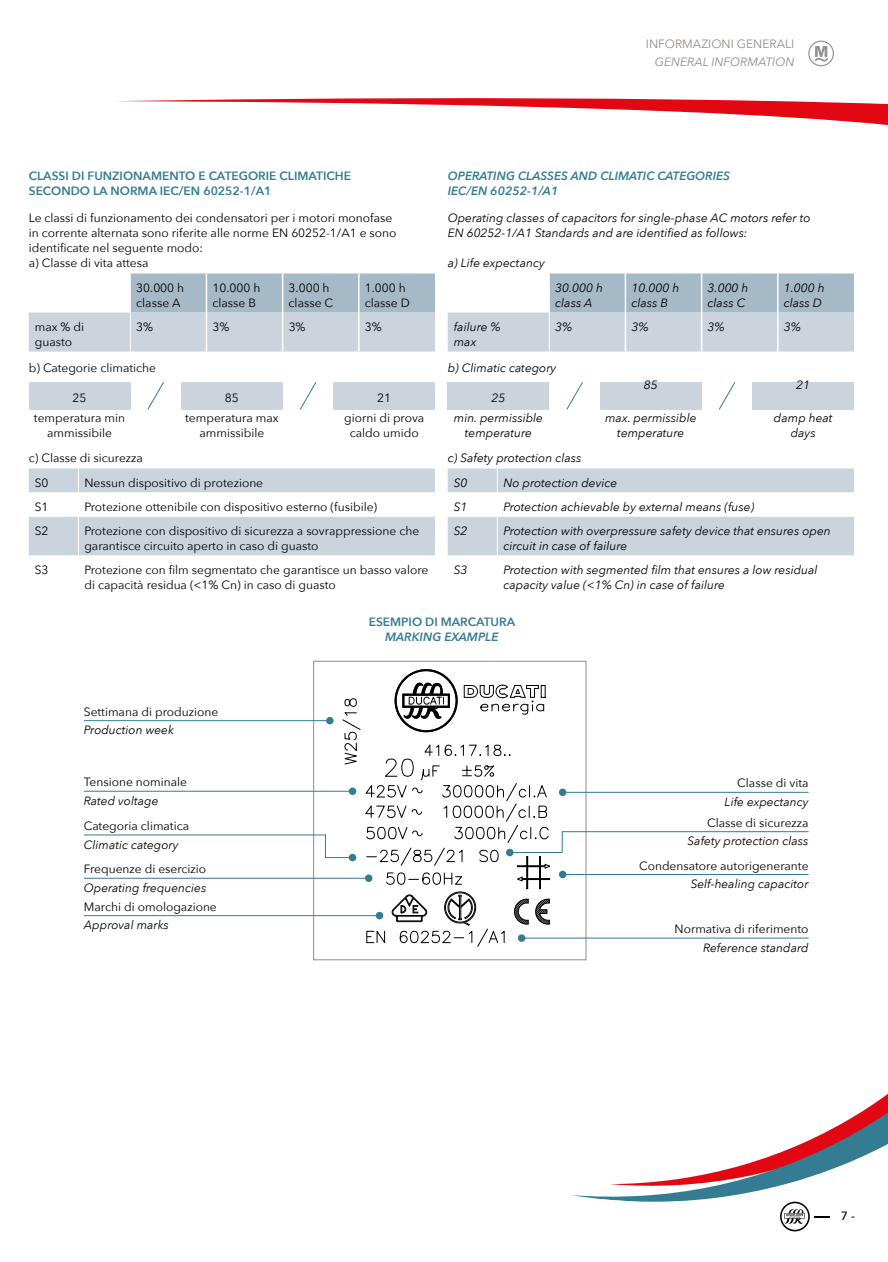
<style>
.page{position:relative;width:888px;height:1262px;background:#fff}
.page>*{position:absolute;margin:0;border:0;box-sizing:border-box;transform-origin:0 0}
.t1{font:12px/15px "Avenir Next";color:#000}
.t2{font:italic 12px/15px "Avenir Next";color:#000}
.t3{font:600 12px/15px "Avenir Next";color:#347c92}
.t4{font:italic 600 12px/15px "Avenir Next";color:#347c92}
.t5{font:12px "Avenir Next";color:#958b87}
.t6{font:italic 12px "Avenir Next";color:#958b87}
.t7{font:500 12px "Avenir Next";color:#000}
</style>
<div class="page">
<svg style="left:118px;top:98px;width:770px;height:27px"></svg>
<svg style="left:570px;top:948px;width:318px;height:253px"></svg>
<svg style="left:808px;top:41px;width:26px;height:25px"></svg>
<svg style="left:780px;top:1201px;width:49px;height:29px"></svg>
<svg style="left:29px;top:468px;width:406px;height:88px"></svg>
<hr style="left:78px;top:516px;width:1px;height:39px;background:#fff">
<hr style="left:78px;top:555px;width:1px;height:39px;background:#fff">
<svg style="left:448px;top:468px;width:406px;height:88px"></svg>
<hr style="left:497px;top:516px;width:1px;height:39px;background:#fff">
<hr style="left:497px;top:555px;width:1px;height:39px;background:#fff">
<svg style="left:29px;top:273px;width:406px;height:78px;background:#c4cfd9"></svg>
<hr style="left:130px;top:273px;width:1px;height:39px;background:#fff">
<hr style="left:130px;top:312px;width:1px;height:39px;background:#fff">
<hr style="left:206px;top:273px;width:1px;height:39px;background:#fff">
<hr style="left:282px;top:273px;width:1px;height:39px;background:#fff">
<hr style="left:358px;top:273px;width:1px;height:39px;background:#fff">
<hr style="left:206px;top:312px;width:1px;height:39px;background:#fff">
<hr style="left:282px;top:312px;width:1px;height:39px;background:#fff">
<hr style="left:358px;top:312px;width:1px;height:39px;background:#fff">
<svg style="left:448px;top:273px;width:406px;height:78px;background:#c4cfd9"></svg>
<hr style="left:549px;top:273px;width:1px;height:39px;background:#fff">
<hr style="left:549px;top:312px;width:1px;height:39px;background:#fff">
<hr style="left:624px;top:273px;width:2px;height:39px;background:#fff">
<hr style="left:701px;top:273px;width:1px;height:39px;background:#fff">
<hr style="left:777px;top:273px;width:1px;height:39px;background:#fff">
<hr style="left:624px;top:312px;width:2px;height:39px;background:#fff">
<hr style="left:701px;top:312px;width:1px;height:39px;background:#fff">
<hr style="left:777px;top:312px;width:1px;height:39px;background:#fff">
<div style="left:448px;top:382px;width:101px;height:27px;background:#cbd4dd"></div>
<div style="left:600px;top:382px;width:101px;height:27px;background:#cbd4dd"></div>
<div style="left:752px;top:382px;width:102px;height:27px;background:#cbd4dd"></div>
<svg style="left:566px;top:382px;width:17px;height:28px"></svg>
<svg style="left:719px;top:382px;width:17px;height:28px"></svg>
<div style="left:29px;top:382px;width:101px;height:27px;background:#cbd4dd"></div>
<div style="left:181px;top:382px;width:102px;height:27px;background:#cbd4dd"></div>
<div style="left:333px;top:382px;width:102px;height:27px;background:#cbd4dd"></div>
<svg style="left:147px;top:382px;width:17px;height:28px"></svg>
<svg style="left:300px;top:382px;width:17px;height:28px"></svg>
<svg style="left:83px;top:669px;width:726px;height:277px"></svg>
<div style="left:349px;top:853px;width:7px;height:8px;background:#347c92;border-radius:50%"></div>
<hr style="left:84px;top:915px;width:295px;height:1px;background:#347c92">
<div style="left:376px;top:911px;width:7px;height:8px;background:#347c92;border-radius:50%"></div>
<hr style="left:84px;top:877px;width:285px;height:1px;background:#347c92">
<div style="left:365px;top:874px;width:7px;height:7px;background:#347c92;border-radius:50%"></div>
<p class="t5" style="left:646px;top:34px;width:150px">INFORMAZIONI GENERALI</p>
<p class="t6" style="left:655px;top:52px;width:141px">GENERAL INFORMATION</p>
<p class="t3" style="left:29px;top:168px;width:324px">CLASSI DI FUNZIONAMENTO E CATEGORIE CLIMATICHE<br>SECONDO LA NORMA IEC/EN 60252-1/A1</p>
<p class="t4" style="left:448px;top:168px;width:284px">OPERATING CLASSES AND CLIMATIC CATEGORIES<br>IEC/EN 60252-1/A1</p>
<p class="t1" style="left:29px;top:209px;width:369px">Le classi di funzionamento dei condensatori per i motori monofase in corrente alternata sono riferite alle norme EN 60252-1/A1 e sono identificate nel seguente modo:<br>a) Classe di vita attesa</p>
<p class="t2" style="left:448px;top:209px;width:364px">Operating classes of capacitors for single-phase AC motors refer to<br>EN 60252-1/A1 Standards and are identified as follows:</p>
<p class="t2" style="left:448px;top:254px;width:99px">a) Life expectancy</p>
<p class="t1" style="left:136px;top:279px;width:49px">30.000 h classe A</p>
<p class="t1" style="left:212px;top:279px;width:49px">10.000 h classe B</p>
<p class="t1" style="left:289px;top:279px;width:46px">3.000 h classe C</p>
<p class="t1" style="left:365px;top:279px;width:47px">1.000 h classe D</p>
<p class="t2" style="left:555px;top:279px;width:49px">30.000 h class A</p>
<p class="t2" style="left:631px;top:279px;width:49px">10.000 h class B</p>
<p class="t2" style="left:707px;top:279px;width:42px">3.000 h class C</p>
<p class="t2" style="left:784px;top:279px;width:42px">1.000 h class D</p>
<p class="t1" style="left:35px;top:318px;width:51px">max % di guasto</p>
<p class="t1" style="left:136px;top:318px;width:18px">3%</p>
<p class="t1" style="left:212px;top:318px;width:18px">3%</p>
<p class="t1" style="left:289px;top:318px;width:18px">3%</p>
<p class="t1" style="left:365px;top:318px;width:18px">3%</p>
<p class="t2" style="left:454px;top:318px;width:48px">failure % max</p>
<p class="t2" style="left:555px;top:318px;width:18px">3%</p>
<p class="t2" style="left:631px;top:318px;width:18px">3%</p>
<p class="t2" style="left:707px;top:318px;width:18px">3%</p>
<p class="t2" style="left:784px;top:318px;width:18px">3%</p>
<p class="t1" style="left:29px;top:359px;width:129px">b) Categorie climatiche</p>
<p class="t2" style="left:448px;top:359px;width:110px">b) Climatic category</p>
<p class="t2" style="left:644px;top:377px;width:15px">85</p>
<p class="t2" style="left:796px;top:377px;width:15px">21</p>
<p class="t1" style="left:34px;top:387px;width:93px;line-height:19.8px;text-align:center">25<br>temperatura min</p>
<p class="t1" style="left:47px;top:424px;width:66px">ammissibile</p>
<p class="t1" style="left:225px;top:389px;width:15px">85</p>
<p class="t1" style="left:377px;top:389px;width:15px">21</p>
<p class="t1" style="left:185px;top:409px;width:95px;text-align:center">temperatura max ammissibile</p>
<p class="t1" style="left:344px;top:409px;width:82px;text-align:center">giorni di prova caldo umido</p>
<p class="t2" style="left:491px;top:389px;width:15px">25</p>
<p class="t2" style="left:454px;top:409px;width:91px;text-align:center">min. permissible temperature</p>
<p class="t2" style="left:605px;top:409px;width:93px;text-align:center">max. permissible temperature</p>
<p class="t2" style="left:774px;top:409px;width:60px;text-align:center">damp heat days</p>
<p class="t1" style="left:29px;top:449px;width:116px">c) Classe di sicurezza</p>
<p class="t2" style="left:448px;top:449px;width:135px">c) Safety protection class</p>
<p class="t1" style="left:35px;top:474px;width:15px">S0</p>
<p class="t1" style="left:84px;top:474px;width:180px">Nessun dispositivo di protezione</p>
<p class="t1" style="left:35px;top:498px;width:15px">S1</p>
<p class="t1" style="left:84px;top:498px;width:294px">Protezione ottenibile con dispositivo esterno (fusibile)</p>
<p class="t1" style="left:35px;top:522px;width:15px">S2</p>
<p class="t1" style="left:84px;top:522px;width:336px">Protezione con dispositivo di sicurezza a sovrappressione che garantisce circuito aperto in caso di guasto</p>
<p class="t1" style="left:35px;top:561px;width:15px">S3</p>
<p class="t1" style="left:84px;top:561px;width:345px">Protezione con film segmentato che garantisce un basso valore di capacità residua (&lt;1% Cn) in caso di guasto</p>
<p class="t2" style="left:454px;top:474px;width:15px">S0</p>
<p class="t2" style="left:503px;top:474px;width:115px">No protection device</p>
<p class="t2" style="left:454px;top:498px;width:15px">S1</p>
<p class="t2" style="left:503px;top:498px;width:252px">Protection achievable by external means (fuse)</p>
<p class="t2" style="left:454px;top:522px;width:15px">S2</p>
<p class="t2" style="left:503px;top:522px;width:329px">Protection with overpressure safety device that ensures open circuit in case of failure</p>
<p class="t2" style="left:454px;top:561px;width:15px">S3</p>
<p class="t2" style="left:503px;top:561px;width:316px">Protection with segmented film that ensures a low residual capacity value (&lt;1% Cn) in case of failure</p>
<p class="t1" style="left:84px;top:703px;width:136px">Settimana di produzione</p>
<p class="t2" style="left:84px;top:722px;width:91px">Production week</p>
<p class="t1" style="left:84px;top:774px;width:105px">Tensione nominale</p>
<p class="t1" style="left:84px;top:817px;width:107px">Categoria climatica</p>
<p class="t2" style="left:84px;top:792px;width:76px">Rated voltage</p>
<p class="t2" style="left:84px;top:836px;width:96px">Climatic category</p>
<p class="t1" style="left:84px;top:860px;width:124px">Frequenze di esercizio</p>
<p class="t2" style="left:84px;top:879px;width:124px">Operating frequencies</p>
<p class="t1" style="left:84px;top:898px;width:134px">Marchi di omologazione</p>
<p class="t2" style="left:84px;top:916px;width:86px">Approval marks</p>
<p class="t3" style="left:369px;top:613px;width:148px">ESEMPIO DI MARCATURA</p>
<p class="t4" style="left:385px;top:628px;width:115px">MARKING EXAMPLE</p>
<p class="t1" style="left:737px;top:775px;width:73px">Classe di vita</p>
<p class="t2" style="left:724px;top:793px;width:86px">Life expectancy</p>
<p class="t1" style="left:707px;top:814px;width:103px">Classe di sicurezza</p>
<p class="t2" style="left:687px;top:832px;width:123px">Safety protection class</p>
<p class="t1" style="left:639px;top:857px;width:171px">Condensatore autorigenerante</p>
<p class="t2" style="left:690px;top:875px;width:119px">Self-healing capacitor</p>
<p class="t1" style="left:674px;top:920px;width:136px">Normativa di riferimento</p>
<p class="t2" style="left:703px;top:939px;width:107px">Reference standard</p>
<p class="t7" style="left:840px;top:1205px;width:16px">7 -</p>
</div>
